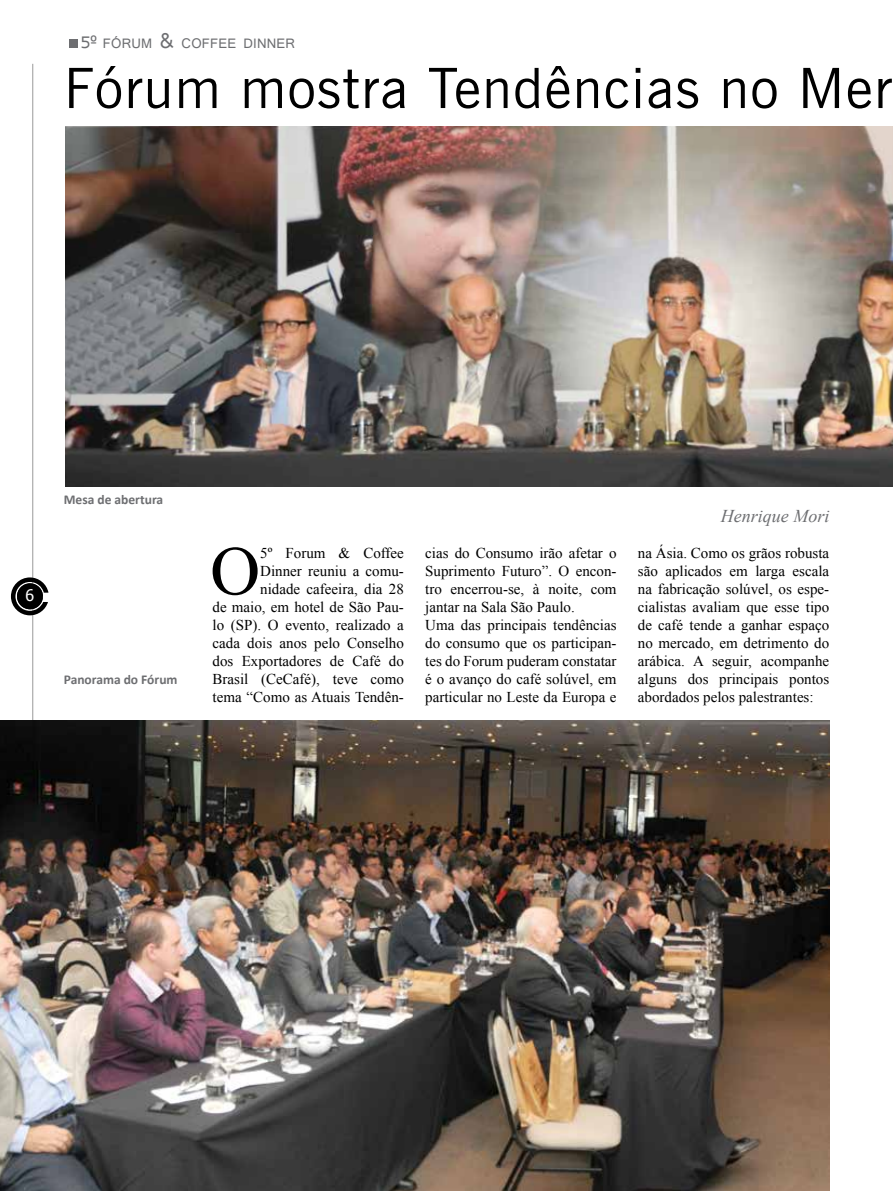
<style>
.page{position:relative;width:893px;height:1191px;background:#fff}
.page>*{position:absolute;margin:0;border:0;box-sizing:border-box;transform-origin:0 0}
.t1{font:69.3px "Times New Roman";color:#000}
.t2{font:55.5px "News Gothic BT";letter-spacing:.025em;color:#000}
.t3{font:italic 18px "Times New Roman";color:#6d6e71}
.t4{font:15.9px "Tahoma";color:#fff}
.t5{font:15px/18px "Times New Roman";color:#000;text-align:right}
.t6{font:14.7px "Raavi";letter-spacing:.015em;color:#6d6e71}
.t7{font:700 13.5px "Calibri";color:#6d6e71}
.s1{font-size:18px}
.s2{font-size:21px}
</style>
<div class="page">
<svg style="left:11px;top:577px;width:37px;height:38px"></svg>
<hr style="left:33px;top:64px;width:1px;height:1093px;background:#000">
<div style="left:69px;top:39px;width:9px;height:8px;background:#6d6e71"></div>
<img style="left:66px;top:126px;width:827px;height:360px">
<img style="left:0;top:720px;width:829px;height:471px">
<p class="t6" style="left:80px;top:34px;width:217px"><span class="s1">5º</span> FÓRUM <span class="s2">&amp;</span> COFFEE DINNER</p>
<h2 class="t2" style="left:64px;top:55px;width:830px">Fórum mostra Tendências no Mer</h2>
<p class="t7" style="left:64px;top:491px;width:101px">Mesa de abertura</p>
<p class="t4" style="left:26px;top:585px;width:10px">6</p>
<p class="t7" style="left:64px;top:671px;width:115px">Panorama do Fórum</p>
<p class="t3" style="left:721px;top:504px;width:110px">Henrique Mori</p>
<p class="t5" style="left:213px;top:544px;width:193px">5º Forum &amp; Coffee<br>Dinner reuniu a comu-<br>nidade cafeeira, dia 28<br>de maio, em hotel de São Pau&shy;lo (SP). O evento, realizado a cada dois anos pelo Conselho dos Exportadores de Café do<br>Brasil (CeCafé), teve como tema “Como as Atuais Tendên-</p>
<p class="t5" style="left:425px;top:544px;width:193px;text-align:left">cias do Consumo irão afetar o<br>Suprimento Futuro”. O encon&shy;tro encerrou-se, à noite, com jantar na Sala São Paulo.<br>Uma das principais tendências do consumo que os participan&shy;tes do Forum puderam constatar é o avanço do café solúvel, em particular no Leste da Europa e</p>
<p class="t5" style="left:638px;top:544px;width:193px;text-align:justify">na Ásia. Como os grãos robusta são aplicados em larga escala na fabricação solúvel, os espe&shy;cialistas avaliam que esse tipo de café tende a ganhar espaço no mercado, em detrimento do arábica. A seguir, acompanhe alguns dos principais pontos abordados pelos palestrantes:</p>
<h1 class="t1" style="left:210px;top:524px;width:52px">O</h1>
</div>
